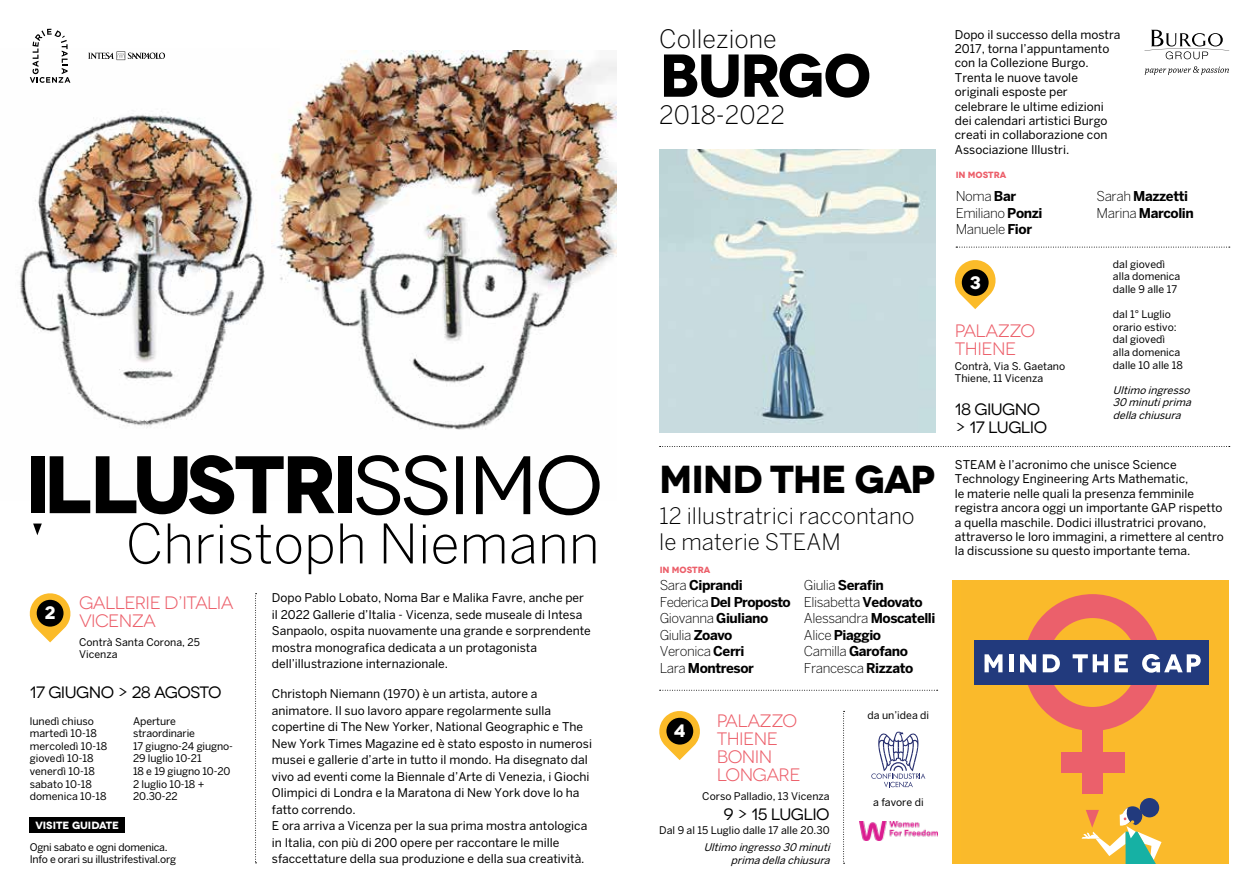
<style>
.page{position:relative;width:1259px;height:893px;background:#fff}
.page>*{position:absolute;margin:0;border:0;box-sizing:border-box;transform-origin:0 0}
.t1{font:700 60.45px "Novecentowide";letter-spacing:-.04em;color:#000}
.t2{font:300 54px "Benton Sans";color:#000}
.t3{font:700 39px "Novecentowide";letter-spacing:-.03em;color:#000}
.t4{font:300 25.2px "Benton Sans";color:#000}
.t5{font:300 22.5px/25.5px "Benton Sans";color:#000}
.t6{font:18px/18px "Novecentowide";letter-spacing:-.03em;color:#ec5f6a}
.t7{font:700 18px "Novecentowide";color:#fff}
.t8{font:16.5px/18px "Novecentowide";letter-spacing:-.03em;color:#000}
.t9{font:300 13.5px/16.5px "Benton Sans";letter-spacing:-.03em;color:#000}
.t10{font:700 13.5px/16.5px "Benton Sans";letter-spacing:-.03em;color:#000}
.t11{font:12px/16.5px "Benton Sans";color:#000}
.t12{font:10.5px/12.6px "Benton Sans";color:#000}
.t13{font:italic 10.5px/12.6px "Benton Sans";color:#000;text-align:justify}
.t14{font:10.5px/12.6px "Benton Sans";letter-spacing:-.02em;color:#000}
.t15{font:700 10.5px "Novecentowide";color:#fff}
.t16{font:700 9px "Novecentowide";color:#ec5f6a}
.s1{font-weight:300}
.s2{font-weight:700}
</style>
<div class="page">
<img style="left:20px;top:60px;width:252px;height:441px">
<img style="left:272px;top:50px;width:344px;height:451px">
<svg style="left:255px;top:593px;width:1px;height:270px"></svg>
<svg style="left:29px;top:593px;width:42px;height:49px"></svg>
<div style="left:31px;top:456px;width:13px;height:57px;background:#000"></div>
<svg style="left:50px;top:456px;width:40px;height:57px"></svg>
<div style="left:338px;top:456px;width:13px;height:57px;background:#000"></div>
<svg style="left:96px;top:455px;width:238px;height:59px"></svg>
<svg style="left:33px;top:523px;width:9px;height:12px"></svg>
<svg style="left:356px;top:455px;width:243px;height:60px"></svg>
<svg style="left:30px;top:29px;width:40px;height:54px"></svg>
<svg style="left:88px;top:51px;width:77px;height:9px"></svg>
<svg style="left:954px;top:260px;width:42px;height:49px"></svg>
<svg style="left:956px;top:247px;width:273px;height:1px"></svg>
<img style="left:659px;top:150px;width:276px;height:283px">
<div style="left:952px;top:580px;width:277px;height:283px;background:#fbbb29"></div>
<div style="left:1082px;top:726px;width:20px;height:68px;background:#eb606b"></div>
<div style="left:1061px;top:752px;width:63px;height:20px;background:#eb606b"></div>
<div style="left:1024px;top:594px;width:137px;height:137px;background:#eb606b;border-radius:50%"></div>
<div style="left:1048px;top:618px;width:89px;height:89px;background:#faba2b;border-radius:50%"></div>
<div style="left:974px;top:641px;width:235px;height:44px;background:#223a7d"></div>
<svg style="left:984px;top:654px;width:18px;height:18px"></svg>
<hr style="left:1009px;top:654px;width:4px;height:18px;background:#fff">
<svg style="left:1020px;top:654px;width:16px;height:18px"></svg>
<svg style="left:1042px;top:654px;width:18px;height:18px"></svg>
<svg style="left:1072px;top:654px;width:36px;height:18px"></svg>
<svg style="left:1114px;top:654px;width:14px;height:18px"></svg>
<svg style="left:1142px;top:654px;width:58px;height:19px"></svg>
<svg style="left:1123px;top:806px;width:19px;height:20px"></svg>
<div style="left:1139px;top:798px;width:20px;height:19px;background:#223a7d;border-radius:50%"></div>
<svg style="left:1081px;top:808px;width:81px;height:55px"></svg>
<svg style="left:659px;top:446px;width:570px;height:1px"></svg>
<svg style="left:1144px;top:30px;width:85px;height:29px"></svg>
<svg style="left:1144px;top:66px;width:84px;height:9px"></svg>
<svg style="left:659px;top:711px;width:41px;height:49px"></svg>
<svg style="left:659px;top:690px;width:278px;height:1px"></svg>
<div style="left:37px;top:600px;width:27px;height:27px;background:#000;border-radius:50%"></div>
<div style="left:961px;top:269px;width:27px;height:27px;background:#000;border-radius:50%"></div>
<div style="left:666px;top:718px;width:27px;height:27px;background:#000;border-radius:50%"></div>
<img style="left:859px;top:821px;width:78px;height:19px">
<svg style="left:843px;top:711px;width:1px;height:153px"></svg>
<svg style="left:871px;top:732px;width:54px;height:55px"></svg>
<div style="left:30px;top:818px;width:95px;height:15px;background:#000"></div>
<h2 class="t2" style="left:126px;top:512px;width:475px">Christoph Niemann</h2>
<h3 class="t7" style="left:45px;top:602px;width:13px">2</h3>
<h3 class="t6" style="left:79px;top:593px;width:156px">GALLERIE D’ITALIA<br>VICENZA</h3>
<p class="t12" style="left:79px;top:636px;width:122px;line-height:12px">Contrà Santa Corona, 25<br>Vicenza</p>
<h3 class="t8" style="left:30px;top:683px;width:193px">17 GIUGNO &gt; 28 AGOSTO</h3>
<p class="t12" style="left:30px;top:714px;width:79px">lunedì chiuso martedì 10-18 mercoledì 10-18 giovedì 10-18 venerdì 10-18 sabato 10-18 domenica 10-18</p>
<p class="t15" style="left:35px;top:819px;width:85px">VISITE GUIDATE</p>
<p class="t12" style="left:133px;top:714px;width:101px">Aperture straordinarie<br>17 giugno-24 giugno-<br>29 luglio 10-21<br>18 e 19 giugno 10-20<br>2 luglio 10-18 +<br>20.30-22</p>
<p class="t14" style="left:30px;top:840px;width:148px">Ogni sabato e ogni domenica.<br>Info e orari su illustrifestival.org</p>
<p class="t11" style="left:272px;top:589px;width:320px">Dopo Pablo Lobato, Noma Bar e Malika Favre, anche per il 2022 Gallerie d’Italia - Vicenza, sede museale di Intesa Sanpaolo, ospita nuovamente una grande e sorprendente mostra monografica dedicata a un protagonista dell’illustrazione internazionale.</p>
<p class="t11" style="left:272px;top:685px;width:322px">Christoph Niemann (1970) è un artista, autore a animatore. Il suo lavoro appare regolarmente sulla copertine di The New Yorker, National Geographic e The New York Times Magazine ed è stato esposto in numerosi musei e gallerie d’arte in tutto il mondo. Ha disegnato dal vivo ad eventi come la Biennale d’Arte di Venezia, i Giochi Olimpici di Londra e la Maratona di New York dove lo ha fatto correndo.<br>E ora arriva a Vicenza per la sua prima mostra antologica in Italia, con più di 200 opere per raccontare le mille sfaccettature della sua produzione e della sua creatività.</p>
<h3 class="t4" style="left:659px;top:24px;width:119px">Collezione</h3>
<h1 class="t1" style="left:659px;top:38px;width:214px">BURGO</h1>
<h3 class="t4" style="left:659px;top:100px;width:127px">2018-2022</h3>
<h3 class="t3" style="left:659px;top:455px;width:278px">MIND THE GAP</h3>
<h3 class="t5" style="left:659px;top:503px;width:257px">12 illustratrici raccontano le materie STEAM</h3>
<p class="t16" style="left:659px;top:564px;width:52px">IN MOSTRA</p>
<p class="t10" style="left:659px;top:577px;width:133px"><span class="s1">Sara</span> Ciprandi<br><span class="s1">Federica</span> Del Proposto<br><span class="s1">Giovanna</span> Giuliano<br><span class="s1">Giulia</span> Zoavo<br><span class="s1">Veronica</span> Cerri<br><span class="s1">Lara</span> Montresor</p>
<p class="t9" style="left:804px;top:577px;width:133px">Giulia <span class="s2">Serafin<br></span>Elisabetta <span class="s2">Vedovato<br></span>Alessandra <span class="s2">Moscatelli<br></span>Alice <span class="s2">Piaggio<br></span>Camilla <span class="s2">Garofano<br></span>Francesca <span class="s2">Rizzato</span></p>
<p class="t12" style="left:867px;top:708px;width:63px">da un’idea di</p>
<h3 class="t6" style="left:716px;top:712px;width:85px">PALAZZO<br>THIENE<br>BONIN<br>LONGARE</h3>
<h3 class="t7" style="left:674px;top:720px;width:13px">4</h3>
<p class="t12" style="left:702px;top:789px;width:129px">Corso Palladio, 13 Vicenza</p>
<h3 class="t8" style="left:724px;top:805px;width:107px">9 &gt; 15 LUGLIO</h3>
<p class="t12" style="left:659px;top:823px;width:172px">Dal 9 al 15 Luglio dalle 17 alle 20.30</p>
<p class="t13" style="left:703px;top:841px;width:131px;text-align:right">Ultimo ingresso 30 minuti primadellachiusura</p>
<p class="t12" style="left:873px;top:796px;width:52px">a favore di</p>
<p class="t11" style="left:955px;top:27px;width:167px;line-height:14.4px">Dopo il successo della mostra<br>2017, torna l’appuntamento con la Collezione Burgo.<br>Trenta le nuove tavole originali esposte per celebrare le ultime edizioni dei calendari artistici Burgo creati in collaborazione con<br>Associazione Illustri.</p>
<p class="t16" style="left:955px;top:169px;width:52px">IN MOSTRA</p>
<p class="t9" style="left:955px;top:188px;width:88px">Noma <span class="s2">Bar<br></span>Emiliano <span class="s2">Ponzi<br></span>Manuele <span class="s2">Fior</span></p>
<h3 class="t7" style="left:969px;top:271px;width:13px">3</h3>
<h3 class="t6" style="left:955px;top:322px;width:82px">PALAZZO<br>THIENE</h3>
<p class="t10" style="left:1096px;top:188px;width:99px"><span class="s1">Sarah</span> Mazzetti<br><span class="s1">Marina</span> Marcolin</p>
<p class="t12" style="left:1113px;top:258px;width:69px">dal giovedì alla domenica dalle 9 alle 17</p>
<p class="t12" style="left:1113px;top:308px;width:69px">dal 1° Luglio orario estivo: dal giovedì alla domenica</p>
<p class="t12" style="left:955px;top:360px;width:112px">Contrà, Via S. Gaetano</p>
<p class="t12" style="left:1113px;top:358px;width:71px">dalle 10 alle 18</p>
<p class="t12" style="left:955px;top:372px;width:90px">Thiene, 11 Vicenza</p>
<h3 class="t8" style="left:955px;top:400px;width:94px">18 GIUGNO &gt; 17 LUGLIO</h3>
<p class="t13" style="left:1113px;top:383px;width:83px">Ultimo ingresso 30 minutiprima dellachiusura</p>
<p class="t11" style="left:955px;top:457px;width:271px;line-height:14.4px">STEAM è l’acronimo che unisce Science Technology Engineering Arts Mathematic,<br>le materie nelle quali la presenza femminile registra ancora oggi un importante GAP rispetto a quella maschile. Dodici illustratrici provano, attraverso le loro immagini, a rimettere al centro la discussione su questo importante tema.</p>
</div>
